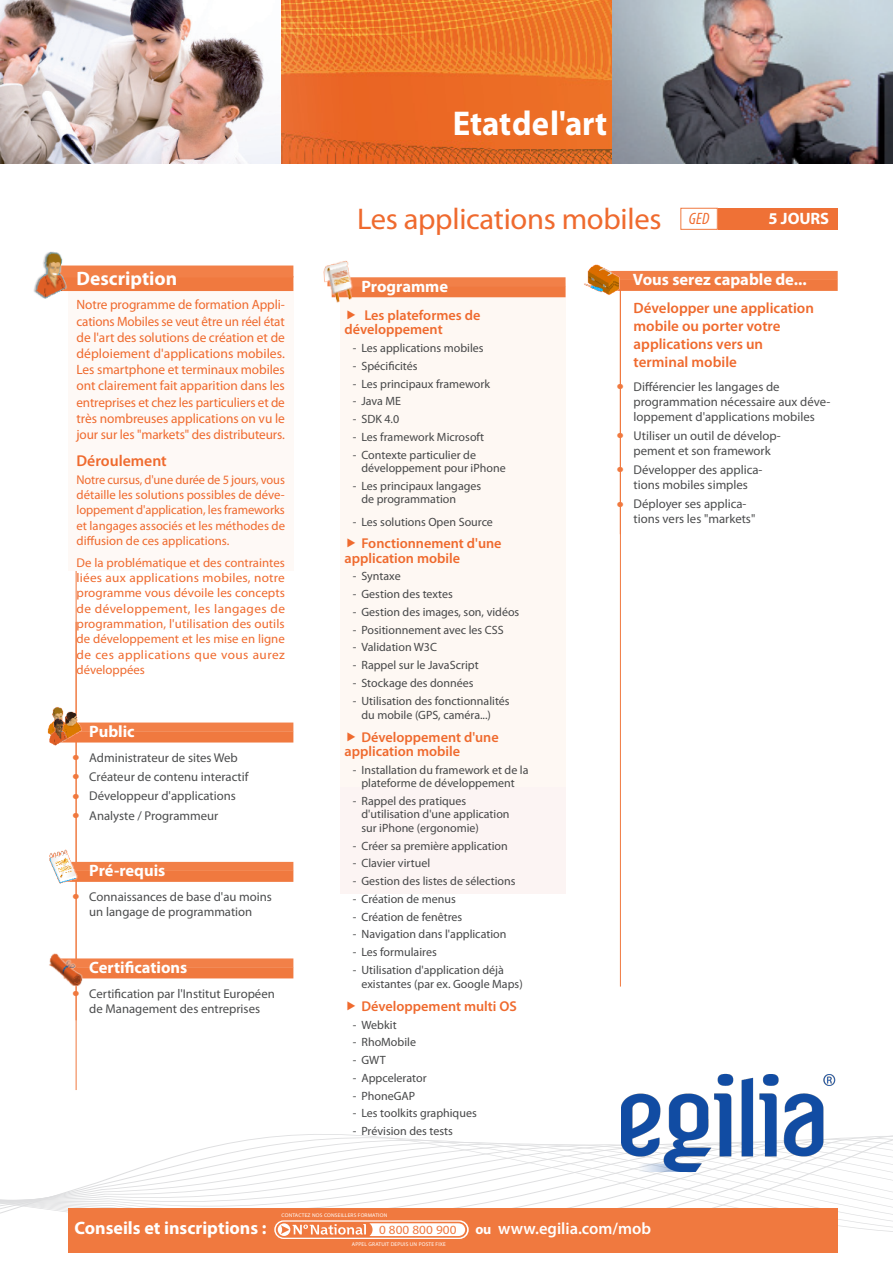
<style>
.page{position:relative;width:893px;height:1263px;background:#fff}
.page>*{position:absolute;margin:0;border:0;box-sizing:border-box;transform-origin:0 0}
.Titre_tétière_-_O{font:700 34.5px "Myriad Pro";letter-spacing:-.005em;color:#fff;scale:.95 1}
.Titre_formation_-_O{font:30px "Myriad Pro";letter-spacing:-.01em;color:#ef6a2e}
.Inter_-_description{font:700 19.5px "Myriad Pro";color:#fff}
.t1{font:700 18px "Myriad Pro";color:#fff}
.Inter_-_autres_-_O{font:700 16.5px "Myriad Pro";color:#fff}
.Liens_Web_-_Fiches{font:600 16.5px "Myriad Pro";color:#fff}
.Inter_-_certificatio{font:700 16.5px "Myriad Pro";color:#fff}
.Inter_Public_-_O{font:700 16.5px "Myriad Pro";color:#fff}
.Code_formation_-_O{font:italic condensed 16.5px "Myriad Pro";color:#ef6a2e}
.Description_-_déroul{font:600 15.75px "Myriad Pro";color:#ef6a2e}
._1ere_ligne_Serez_ca{font:600 15px/18px "Myriad Pro";color:#ef6a2e}
.t2{font:600 14.25px/14.2px "Myriad Pro";color:#ef6a2e}
.t3{font:700 14.25px "Myriad Pro";color:#fff}
.Description_-_Texte{font:13.5px/16.2px "Myriad Pro";letter-spacing:-.005em;color:#ef6a2e;text-align:justify}
.t4{font:12.75px/15px "Myriad Pro";color:#4b4c4d;text-align:center}
.Déroulement_-_texte{font:12.75px/15.3px "Myriad Pro";color:#ef6a2e;text-align:justify}
.t5{font:12.6px "Myriad Pro";letter-spacing:.01em;color:#f0793f;scale:1.05 1}
.t6{font:12px/13.5px "Myriad Pro";color:#464748}
.t7{font:5.55px "Myriad Pro";letter-spacing:.03em;color:#fff}
.t8{font:5.25px "Myriad Pro";letter-spacing:.03em;color:#fff}
.s1{font-size:24.9px;color:#f0793f}
</style>
<div class="page">
<svg style="left:0;top:1057px;width:893px;height:196px"></svg>
<div style="left:340px;top:283px;width:226px;height:611px;background:#fcf4f3"></div>
<hr style="left:76px;top:531px;width:1px;height:559px;background:#f0793f">
<hr style="left:620px;top:289px;width:1px;height:697px;background:#f0793f">
<div style="left:68px;top:283px;width:225px;height:287px;background:#fef9f6"></div>
<div style="left:340px;top:283px;width:226px;height:504px;background:#fef8f3"></div>
<div style="left:68px;top:1208px;width:770px;height:44px;background:#f0793f"></div>
<svg style="left:274px;top:1220px;width:195px;height:19px"></svg>
<img style="left:281px;top:0;width:331px;height:164px">
<img style="left:0;top:0;width:281px;height:164px">
<img style="left:612px;top:0;width:281px;height:164px">
<div style="left:604px;top:280px;width:234px;height:11px;background:#f0793f"></div>
<div style="left:600px;top:271px;width:238px;height:9px;background:#f28048"></div>
<img style="left:584px;top:264px;width:37px;height:33px">
<div style="left:332px;top:286px;width:234px;height:11px;background:#f0793f"></div>
<div style="left:327px;top:277px;width:239px;height:9px;background:#f28048"></div>
<img style="left:323px;top:260px;width:36px;height:43px">
<div style="left:55px;top:276px;width:238px;height:15px;background:#f0793f"></div>
<div style="left:55px;top:265px;width:238px;height:12px;background:#f28048"></div>
<div style="left:60px;top:731px;width:233px;height:11px;background:#f0793f"></div>
<div style="left:55px;top:722px;width:238px;height:9px;background:#f28048"></div>
<div style="left:60px;top:871px;width:233px;height:11px;background:#f0793f"></div>
<div style="left:55px;top:862px;width:238px;height:9px;background:#f28048"></div>
<div style="left:64px;top:967px;width:229px;height:11px;background:#f0793f"></div>
<div style="left:55px;top:958px;width:238px;height:9px;background:#f28048"></div>
<img style="left:33px;top:251px;width:42px;height:48px">
<img style="left:47px;top:701px;width:39px;height:50px">
<img style="left:49px;top:843px;width:36px;height:46px">
<img style="left:49px;top:943px;width:40px;height:51px">
<div style="left:685px;top:208px;width:153px;height:22px;background:#ef7136"></div>
<div style="left:681px;top:208px;width:36px;height:21px;background:#fff"></div>
<div style="left:680px;top:208px;width:38px;height:22px;border:1px solid #f0793f"></div>
<img style="left:622px;top:1070px;width:213px;height:101px">
<p class="Titre_tétière_-_O" style="left:453px;top:101px;width:164px">Etat de l'art</p>
<p class="Inter_-_description" style="left:77px;top:265px;width:102px">Description</p>
<p class="Description_-_Texte" style="left:77px;top:296px;width:210px">Notre programme de formation Appli&shy;cations Mobiles se veut être un réel état de l'art des solutions de création et de déploiement d'applications mobiles.<br>Les smartphone et terminaux mobiles ont clairement fait apparition dans les entreprises et chez les particuliers et de très nombreuses applications on vu le jour sur les "markets" des distributeurs.</p>
<p class="Description_-_déroul" style="left:77px;top:451px;width:92px">Déroulement</p>
<p class="Déroulement_-_texte" style="left:77px;top:472px;width:210px">Notre cursus, d'une durée de 5 jours, vous détaille les solutions possibles de déve&shy;loppement d'application, les frameworks et langages associés et les méthodes de diffusion de ces applications.</p>
<p class="Déroulement_-_texte" style="left:77px;top:555px;width:210px">De la problématique et des contraintes liées aux applications mobiles, notre programme vous dévoile les concepts de développement, les langages de programmation, l'utilisation des outils de développement et les mise en ligne de ces applications que vous aurez développées</p>
<p class="Inter_Public_-_O" style="left:89px;top:721px;width:47px">Public</p>
<p class="t4" style="left:72px;top:750px;width:167px"><span class="s1">•</span> Administrateur de sites Web</p>
<p class="t4" style="left:72px;top:769px;width:178px"><span class="s1">•</span> Créateur de contenu interactif</p>
<p class="t4" style="left:72px;top:788px;width:165px"><span class="s1">•</span> Développeur d'applications</p>
<p class="t4" style="left:72px;top:807px;width:148px"><span class="s1">•</span> Analyste / Programmeur</p>
<p class="Inter_-_autres_-_O" style="left:89px;top:860px;width:78px">Pré-requis</p>
<p class="t4" style="left:72px;top:889px;width:201px"><span class="s1">•</span> Connaissances de base d'au moins un langage de programmation</p>
<p class="Inter_-_certificatio" style="left:89px;top:957px;width:100px">Certifications</p>
<p class="t4" style="left:72px;top:986px;width:204px"><span class="s1">•</span> Certification par l'Institut Européen de Management des entreprises</p>
<p class="Titre_formation_-_O" style="left:357px;top:201px;width:306px">Les applications mobiles</p>
<p class="Code_formation_-_O" style="left:689px;top:209px;width:22px">GED</p>
<p class="Inter_-_autres_-_O" style="left:769px;top:208px;width:62px">5 JOURS</p>
<p class="Inter_-_autres_-_O" style="left:361px;top:275px;width:88px">Programme</p>
<p class="t2" style="left:344px;top:308px;width:137px;text-indent:20px">Les plateformes de développement</p>
<p class="t6" style="left:353px;top:341px;width:132px">- Les applications mobiles</p>
<p class="t6" style="left:353px;top:359px;width:66px">- Spécificités</p>
<p class="t6" style="left:353px;top:377px;width:139px">- Les principaux framework</p>
<p class="t6" style="left:353px;top:394px;width:50px">- Java ME</p>
<p class="t6" style="left:353px;top:412px;width:48px">- SDK 4.0</p>
<p class="t6" style="left:353px;top:430px;width:133px">- Les framework Microsoft</p>
<p class="t6" style="left:361px;top:448px;width:146px;text-indent:-9px">- Contexte particulier de développement pour iPhone</p>
<p class="t6" style="left:361px;top:479px;width:121px;text-indent:-9px">- Les principaux langages de programmation</p>
<p class="t6" style="left:353px;top:515px;width:142px">- Les solutions Open Source</p>
<p class="t2" style="left:344px;top:536px;width:159px;text-indent:17px">Fonctionnement d'une application mobile</p>
<p class="t6" style="left:353px;top:569px;width:49px">- Syntaxe</p>
<p class="t6" style="left:353px;top:587px;width:101px">- Gestion des textes</p>
<p class="t6" style="left:353px;top:605px;width:168px">- Gestion des images, son, vidéos</p>
<p class="t6" style="left:353px;top:623px;width:152px">- Positionnement avec les CSS</p>
<p class="t6" style="left:353px;top:640px;width:86px">- Validation W3C</p>
<p class="t6" style="left:353px;top:658px;width:127px">- Rappel sur le JavaScript</p>
<p class="t6" style="left:353px;top:676px;width:122px">- Stockage des données</p>
<p class="t6" style="left:361px;top:693px;width:150px;line-height:14.2px;text-indent:-9px">- Utilisation des fonctionnalités du mobile (GPS, caméra...)</p>
<p class="t2" style="left:344px;top:729px;width:156px;text-indent:17px">Développement d'une application mobile</p>
<p class="t6" style="left:353px;top:763px;width:177px;text-align:center">- Installation du framework et de la plateforme de développement</p>
<p class="t6" style="left:361px;top:794px;width:150px;text-indent:-9px">- Rappel des pratiques d'utilisation d'une application sur iPhone (ergonomie)</p>
<p class="t6" style="left:353px;top:839px;width:156px">- Créer sa première application</p>
<p class="t6" style="left:353px;top:856px;width:79px">- Clavier virtuel</p>
<p class="t6" style="left:353px;top:874px;width:164px">- Gestion des listes de sélections</p>
<p class="t6" style="left:353px;top:892px;width:104px">- Création de menus</p>
<p class="t6" style="left:353px;top:910px;width:111px">- Création de fenêtres</p>
<p class="t6" style="left:353px;top:927px;width:155px">- Navigation dans l'application</p>
<p class="t6" style="left:353px;top:945px;width:85px">- Les formulaires</p>
<p class="t6" style="left:361px;top:962px;width:163px;line-height:14.2px;text-indent:-9px">- Utilisation d'application déjà existantes (par ex. Google Maps)</p>
<p class="t2" style="left:361px;top:999px;width:157px">Développement multi OS</p>
<p class="t6" style="left:353px;top:1018px;width:45px">- Webkit</p>
<p class="t6" style="left:353px;top:1035px;width:65px">- RhoMobile</p>
<p class="t6" style="left:353px;top:1053px;width:34px">- GWT</p>
<p class="t6" style="left:353px;top:1071px;width:75px">- Appcelerator</p>
<p class="t6" style="left:353px;top:1089px;width:64px">- PhoneGAP</p>
<p class="t6" style="left:353px;top:1106px;width:125px">- Les toolkits graphiques</p>
<p class="t6" style="left:353px;top:1124px;width:101px">- Prévision des tests</p>
<p class="Inter_-_autres_-_O" style="left:633px;top:269px;width:175px">Vous serez capable de...</p>
<p class="_1ere_ligne_Serez_ca" style="left:634px;top:299px;width:182px">Développer une application mobile ou porter votre applications vers un terminal mobile</p>
<p class="t4" style="left:634px;top:379px;width:198px;text-align:left;text-indent:-17px"><span class="s1">•</span> Différencier les langages de programmation nécessaire aux déve&shy;loppement d'applications mobiles</p>
<p class="t4" style="left:617px;top:428px;width:166px"><span class="s1">•</span> Utiliser un outil de dévelop&shy;pement et son framework</p>
<p class="t4" style="left:617px;top:462px;width:147px"><span class="s1">•</span> Développer des applica&shy;tions mobiles simples</p>
<p class="t4" style="left:634px;top:496px;width:123px;text-align:left;text-indent:-17px"><span class="s1">•</span> Déployer ses applica&shy;tions vers les "markets"</p>
<p class="t8" style="left:281px;top:1212px;width:107px">CONTACTEZ NOS CONSEILLERS FORMATION</p>
<p class="t7" style="left:352px;top:1241px;width:96px">APPEL GRATUIT DEPUIS UN POSTE FIXE</p>
<h3 class="t1" style="left:74px;top:1216px;width:194px">Conseils et inscriptions :</h3>
<p class="t3" style="left:475px;top:1219px;width:17px">ou</p>
<p class="t5" style="left:379px;top:1222px;width:75px">0 800 800 900</p>
<p class="Liens_Web_-_Fiches" style="left:498px;top:1217px;width:154px">www.egilia.com/mob</p>
</div>
